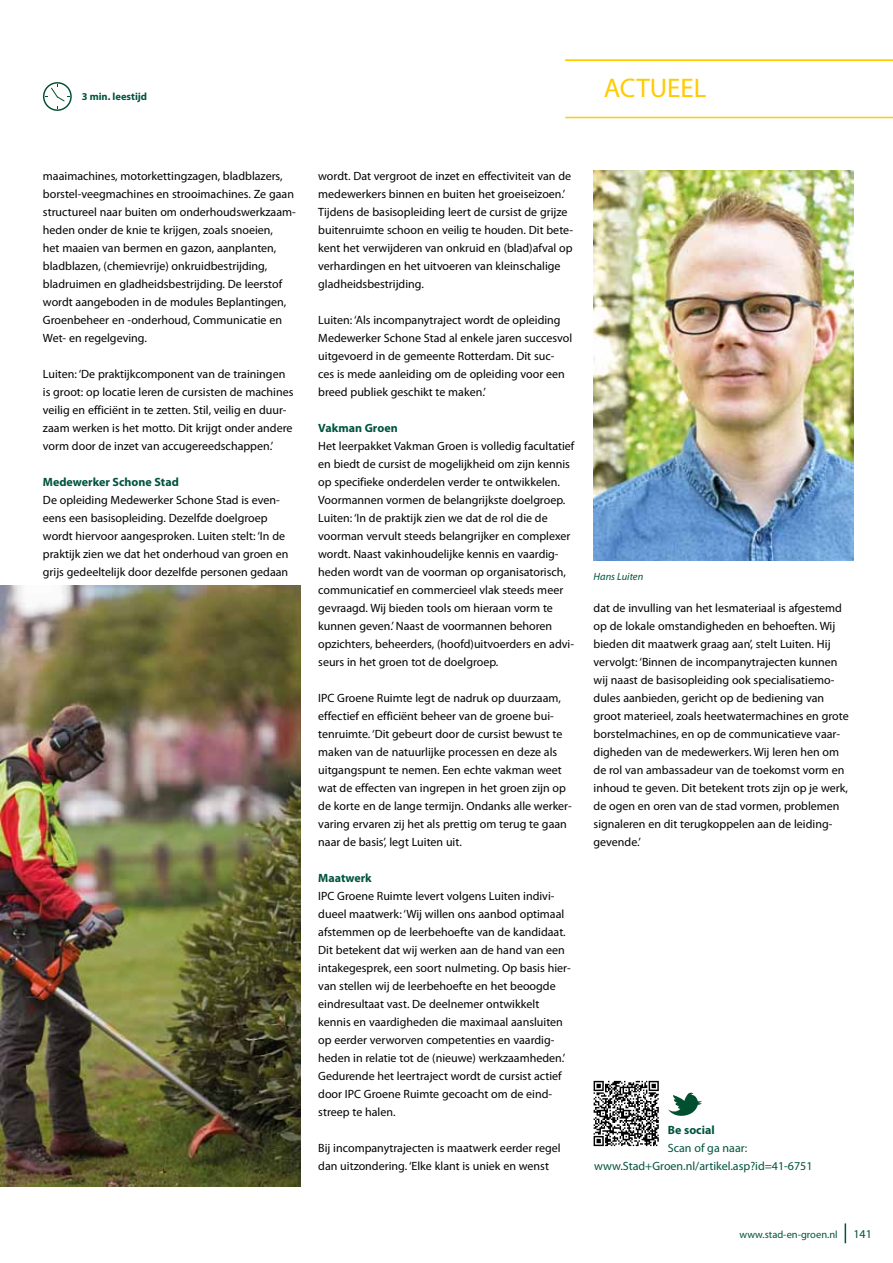
<style>
.page{position:relative;width:893px;height:1263px;background:#fff}
.page>*{position:absolute;margin:0;border:0;box-sizing:border-box;transform-origin:0 0}
.t1{font:27px "Myriad Pro";color:#fc0}
.t2{font:12px/18px "Myriad Pro";color:#000}
.t3{font:12px/18px "Myriad Pro";color:#00533d}
.t4{font:700 12px "Myriad Pro";color:#00533d}
.t5{font:10.5px "Myriad Pro";color:#00533d}
.t6{font:700 10.5px "Myriad Pro";color:#00533d}
.t7{font:italic 10.5px "Myriad Pro";color:#00533d}
</style>
<div class="page">
<svg style="left:845px;top:1223px;width:1px;height:20px"></svg>
<hr style="left:565px;top:117px;width:328px;height:1px;background:#fc0">
<hr style="left:565px;top:60px;width:328px;height:1px;background:#fc0">
<svg style="left:43px;top:82px;width:29px;height:29px"></svg>
<img style="left:0;top:586px;width:300px;height:600px">
<img style="left:593px;top:170px;width:260px;height:391px">
<svg style="left:594px;top:1081px;width:65px;height:65px"></svg>
<svg style="left:668px;top:1092px;width:34px;height:24px"></svg>
<p class="t6" style="left:82px;top:90px;width:67px">3 min. leestijd</p>
<h1 class="t1" style="left:604px;top:71px;width:104px">ACTUEEL</h1>
<p class="t2" style="left:43px;top:167px;width:254px">maaimachines, motorkettingzagen, bladblazers, borstel-veegmachines en strooimachines. Ze gaan structureel naar buiten om onderhoudswerkzaam&shy;heden onder de knie te krijgen, zoals snoeien,<br>het maaien van bermen en gazon, aanplanten, bladblazen, (chemievrije) onkruidbestrijding, bladruimen en gladheidsbestrijding. De leerstof wordt aangeboden in de modules Beplantingen, Groenbeheer en -onderhoud, Communicatie en Wet- en regelgeving.</p>
<p class="t2" style="left:43px;top:365px;width:252px">Luiten: ‘De praktijkcomponent van de trainingen is groot: op locatie leren de cursisten de machines veilig en efficiënt in te zetten. Stil, veilig en duur&shy;zaam werken is het motto. Dit krijgt onder andere vorm door de inzet van accugereedschappen.’</p>
<p class="t4" style="left:43px;top:474px;width:137px">Medewerker Schone Stad</p>
<p class="t2" style="left:43px;top:491px;width:247px">De opleiding Medewerker Schone Stad is even&shy;eens een basisopleiding. Dezelfde doelgroep wordt hiervoor aangesproken. Luiten stelt: ‘In de praktijk zien we dat het onderhoud van groen en grijs gedeeltelijk door dezelfde personen gedaan</p>
<p class="t2" style="left:318px;top:167px;width:256px">wordt. Dat vergroot de inzet en effectiviteit van de medewerkers binnen en buiten het groeiseizoen.’ Tijdens de basisopleiding leert de cursist de grijze buitenruimte schoon en veilig te houden. Dit bete&shy;kent het verwijderen van onkruid en (blad)afval op verhardingen en het uitvoeren van kleinschalige gladheidsbestrijding.</p>
<p class="t2" style="left:318px;top:311px;width:255px">Luiten: ‘Als incompanytraject wordt de opleiding Medewerker Schone Stad al enkele jaren succesvol uitgevoerd in de gemeente Rotterdam. Dit suc&shy;ces is mede aanleiding om de opleiding voor een breed publiek geschikt te maken.’</p>
<p class="t4" style="left:318px;top:420px;width:81px">Vakman Groen</p>
<p class="t2" style="left:318px;top:437px;width:258px">Het leerpakket Vakman Groen is volledig facultatief en biedt de cursist de mogelijkheid om zijn kennis op specifieke onderdelen verder te ontwikkelen.<br>Voormannen vormen de belangrijkste doelgroep.<br>Luiten: ‘In de praktijk zien we dat de rol die de voorman vervult steeds belangrijker en complexer wordt. Naast vakinhoudelijke kennis en vaardig&shy;heden wordt van de voorman op organisatorisch, communicatief en commercieel vlak steeds meer gevraagd. Wij bieden tools om hieraan vorm te kunnen geven.’ Naast de voormannen behoren opzichters, beheerders, (hoofd)uitvoerders en advi&shy;seurs in het groen tot de doelgroep.</p>
<p class="t2" style="left:318px;top:689px;width:255px">IPC Groene Ruimte legt de nadruk op duurzaam, effectief en efficiënt beheer van de groene bui&shy;tenruimte. ‘Dit gebeurt door de cursist bewust te maken van de natuurlijke processen en deze als uitgangspunt te nemen. Een echte vakman weet wat de effecten van ingrepen in het groen zijn op de korte en de lange termijn. Ondanks alle werker&shy;varing ervaren zij het als prettig om terug te gaan naar de basis’, legt Luiten uit.</p>
<p class="t4" style="left:318px;top:870px;width:55px">Maatwerk</p>
<p class="t2" style="left:318px;top:887px;width:254px">IPC Groene Ruimte levert volgens Luiten indivi&shy;dueel maatwerk: ‘Wij willen ons aanbod optimaal afstemmen op de leerbehoefte van de kandidaat.<br>Dit betekent dat wij werken aan de hand van een intakegesprek, een soort nulmeting. Op basis hier&shy;van stellen wij de leerbehoefte en het beoogde eindresultaat vast. De deelnemer ontwikkelt kennis en vaardigheden die maximaal aansluiten op eerder verworven competenties en vaardig&shy;heden in relatie tot de (nieuwe) werkzaamheden.’ Gedurende het leertraject wordt de cursist actief door IPC Groene Ruimte gecoacht om de eind&shy;streep te halen.</p>
<p class="t2" style="left:318px;top:1139px;width:244px">Bij incompanytrajecten is maatwerk eerder regel dan uitzondering. ‘Elke klant is uniek en wenst</p>
<p class="t7" style="left:594px;top:570px;width:51px">Hans Luiten</p>
<p class="t2" style="left:594px;top:599px;width:257px">dat de invulling van het lesmateriaal is afgestemd op de lokale omstandigheden en behoeften. Wij bieden dit maatwerk graag aan’, stelt Luiten. Hij vervolgt: ‘Binnen de incompanytrajecten kunnen wij naast de basisopleiding ook specialisatiemo&shy;dules aanbieden, gericht op de bediening van groot materieel, zoals heetwatermachines en grote borstelmachines, en op de communicatieve vaar&shy;digheden van de medewerkers. Wij leren hen om de rol van ambassadeur van de toekomst vorm en inhoud te geven. Dit betekent trots zijn op je werk, de ogen en oren van de stad vormen, problemen signaleren en dit terugkoppelen aan de leiding&shy;gevende.’</p>
<p class="t4" style="left:668px;top:1122px;width:48px">Be social</p>
<p class="t3" style="left:594px;top:1139px;width:220px;text-indent:74px">Scan of ga naar: www.Stad+Groen.nl/artikel.asp?id=41-6751</p>
<p class="t5" style="left:739px;top:1228px;width:100px">www.stad-en-groen.nl</p>
<p class="t3" style="left:853px;top:1224px;width:20px">141</p>
</div>
